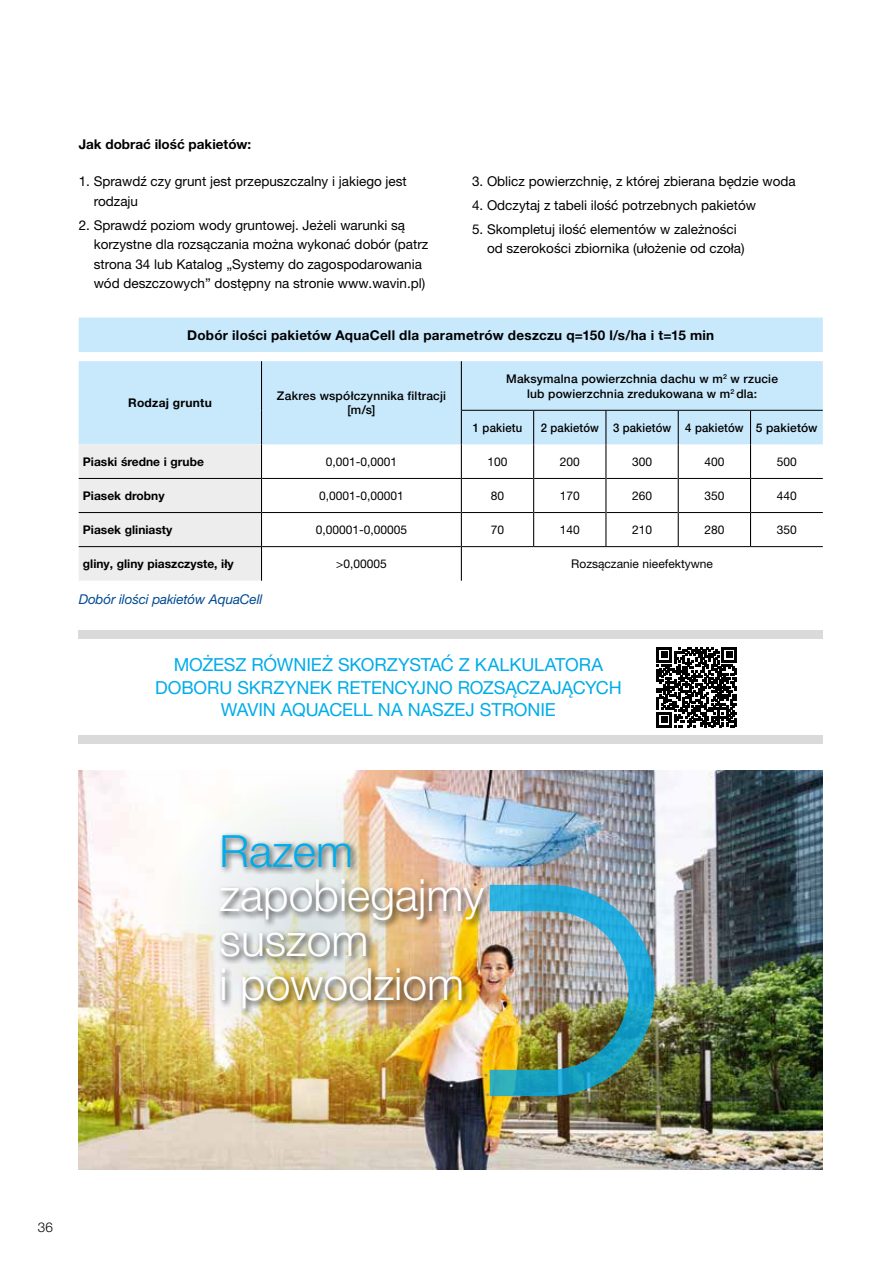
<style>
.page{position:relative;width:893px;height:1263px;background:#fff}
.page>*{position:absolute;margin:0;border:0;box-sizing:border-box;transform-origin:0 0}
.t1{font:300 44.55px/44.5px "Helvetica Neue LT Pro";color:#fff}
.t2{font:300 44.55px "Helvetica Neue LT Pro";color:#00ace9}
.t3{font:18px/22.5px "Helvetica Neue LT Pro";letter-spacing:-.005em;color:#00ace9;text-align:center}
.t4{font:13.5px/19.5px "Helvetica Neue LT Pro";color:#000}
.t5{font:700 13.5px "Helvetica Neue LT Pro";letter-spacing:.015em;color:#000}
.t6{font:italic 13.5px "Helvetica Neue LT Pro";letter-spacing:-.01em;color:#004a93}
.t7{font:300 13.5px "Helvetica Neue LT Pro";color:#000}
.t8{font:12px "Helvetica Neue LT Pro";color:#000}
.t9{font:500 12px/14.4px "Helvetica Neue LT Pro";letter-spacing:.015em;color:#000;text-align:center}
.t10{font:700 12px "Helvetica Neue LT Pro";color:#000}
.t11{font:500 12px "Helvetica Neue LT Pro";letter-spacing:.015em;color:#000;scale:.94 1}
.t12{font:700 12px "Helvetica Neue LT Pro";letter-spacing:.025em;color:#000}
</style>
<div class="page">
<div style="left:79px;top:318px;width:744px;height:126px;background:#c8e8fb"></div>
<div style="left:79px;top:353px;width:744px;height:8px;background:#fff"></div>
<div style="left:79px;top:444px;width:182px;height:137px;background:#ededed"></div>
<hr style="left:751px;top:478px;width:72px;height:1px;background:#000">
<hr style="left:751px;top:512px;width:72px;height:1px;background:#000">
<hr style="left:750px;top:546px;width:73px;height:1px;background:#000">
<hr style="left:79px;top:478px;width:182px;height:1px;background:#000">
<hr style="left:262px;top:478px;width:199px;height:1px;background:#000">
<hr style="left:462px;top:478px;width:71px;height:1px;background:#000">
<hr style="left:534px;top:478px;width:71px;height:1px;background:#000">
<hr style="left:606px;top:478px;width:72px;height:1px;background:#000">
<hr style="left:679px;top:478px;width:71px;height:1px;background:#000">
<hr style="left:79px;top:512px;width:182px;height:1px;background:#000">
<hr style="left:262px;top:512px;width:199px;height:1px;background:#000">
<hr style="left:462px;top:512px;width:71px;height:1px;background:#000">
<hr style="left:534px;top:512px;width:71px;height:1px;background:#000">
<hr style="left:606px;top:512px;width:72px;height:1px;background:#000">
<hr style="left:679px;top:512px;width:71px;height:1px;background:#000">
<hr style="left:79px;top:546px;width:182px;height:1px;background:#000">
<hr style="left:262px;top:546px;width:199px;height:1px;background:#000">
<hr style="left:462px;top:546px;width:72px;height:1px;background:#000">
<hr style="left:534px;top:546px;width:72px;height:1px;background:#000">
<hr style="left:606px;top:546px;width:72px;height:1px;background:#000">
<hr style="left:678px;top:546px;width:72px;height:1px;background:#000">
<hr style="left:261px;top:361px;width:1px;height:49px;background:#000">
<hr style="left:261px;top:410px;width:1px;height:34px;background:#000">
<hr style="left:261px;top:444px;width:1px;height:34px;background:#000">
<hr style="left:261px;top:478px;width:1px;height:34px;background:#000">
<hr style="left:261px;top:512px;width:1px;height:35px;background:#000">
<hr style="left:261px;top:547px;width:1px;height:34px;background:#000">
<hr style="left:461px;top:361px;width:1px;height:49px;background:#000">
<hr style="left:461px;top:410px;width:1px;height:34px;background:#000">
<hr style="left:461px;top:444px;width:1px;height:34px;background:#000">
<hr style="left:461px;top:478px;width:1px;height:34px;background:#000">
<hr style="left:461px;top:512px;width:1px;height:35px;background:#000">
<hr style="left:461px;top:547px;width:1px;height:34px;background:#000">
<hr style="left:533px;top:411px;width:1px;height:33px;background:#000">
<hr style="left:605px;top:411px;width:1px;height:33px;background:#000">
<hr style="left:678px;top:411px;width:1px;height:33px;background:#000">
<hr style="left:750px;top:411px;width:1px;height:33px;background:#000">
<hr style="left:533px;top:444px;width:1px;height:34px;background:#000">
<hr style="left:605px;top:444px;width:1px;height:34px;background:#000">
<hr style="left:678px;top:444px;width:1px;height:34px;background:#000">
<hr style="left:750px;top:444px;width:1px;height:34px;background:#000">
<hr style="left:533px;top:478px;width:1px;height:34px;background:#000">
<hr style="left:605px;top:478px;width:1px;height:34px;background:#000">
<hr style="left:678px;top:478px;width:1px;height:34px;background:#000">
<hr style="left:750px;top:478px;width:1px;height:34px;background:#000">
<hr style="left:533px;top:512px;width:1px;height:34px;background:#000">
<hr style="left:605px;top:512px;width:1px;height:34px;background:#000">
<hr style="left:678px;top:512px;width:1px;height:34px;background:#000">
<hr style="left:750px;top:512px;width:1px;height:34px;background:#000">
<hr style="left:462px;top:410px;width:72px;height:1px;background:#000">
<hr style="left:534px;top:410px;width:72px;height:1px;background:#000">
<hr style="left:606px;top:410px;width:72px;height:1px;background:#000">
<hr style="left:678px;top:410px;width:72px;height:1px;background:#000">
<hr style="left:750px;top:410px;width:73px;height:1px;background:#000">
<div style="left:79px;top:630px;width:744px;height:8px;background:#dadada"></div>
<div style="left:79px;top:736px;width:744px;height:8px;background:#dadada"></div>
<svg style="left:657px;top:647px;width:80px;height:80px"></svg>
<img style="left:79px;top:771px;width:744px;height:398px">
<img style="left:157px;top:771px;width:314px;height:314px;border-radius:50%">
<div style="left:217px;top:832px;width:276px;height:186px;background:#000;opacity:.75"></div>
<img style="left:490px;top:885px;width:165px;height:211px">
<p class="t5" style="left:79px;top:136px;width:174px">Jak dobrać ilość pakietów:</p>
<p class="t4" style="left:94px;top:171px;width:315px;text-indent:-15px">1. Sprawdź czy grunt jest przepuszczalny i jakiego jest rodzaju</p>
<p class="t4" style="left:94px;top:215px;width:336px;text-indent:-15px">2. Sprawdź poziom wody gruntowej. Jeżeli warunki są korzystne dla rozsączania można wykonać dobór (patrz strona 34 lub Katalog „Systemy do zagospodarowania wód deszczowych” dostępny na stronie www.wavin.pl)</p>
<p class="t4" style="left:472px;top:171px;width:325px">3. Oblicz powierzchnię, z której zbierana będzie woda</p>
<p class="t4" style="left:472px;top:195px;width:285px">4. Odczytaj z tabeli ilość potrzebnych pakietów</p>
<p class="t4" style="left:487px;top:219px;width:259px;text-indent:-15px">5. Skompletuj ilość elementów w zależności od szerokości zbiornika (ułożenie od czoła)</p>
<p class="t5" style="left:187px;top:327px;width:528px">Dobór ilości pakietów AquaCell dla parametrów deszczu q=150 l/s/ha i t=15 min</p>
<p class="t12" style="left:128px;top:395px;width:85px">Rodzaj gruntu</p>
<p class="t9" style="left:277px;top:388px;width:171px">Zakres współczynnika filtracji [m/s]</p>
<p class="t9" style="left:506px;top:371px;width:273px;line-height:15px">Maksymalna powierzchnia dachu w m<sup>2</sup> w rzucie lub powierzchnia zredukowana w m<sup>2</sup> dla:</p>
<p class="t11" style="left:473px;top:420px;width:54px">1 pakietu</p>
<p class="t11" style="left:541px;top:420px;width:296px">2 pakietów 3 pakietów 4 pakietów 5 pakietów</p>
<p class="t10" style="left:83px;top:454px;width:122px">Piaski średne i grube</p>
<p class="t8" style="left:326px;top:454px;width:73px">0,001-0,0001</p>
<p class="t8" style="left:487px;top:454px;width:22px">100</p>
<p class="t8" style="left:560px;top:454px;width:22px">200</p>
<p class="t8" style="left:632px;top:454px;width:22px">300</p>
<p class="t8" style="left:704px;top:454px;width:22px">400</p>
<p class="t8" style="left:777px;top:454px;width:22px">500</p>
<p class="t10" style="left:83px;top:488px;width:83px">Piasek drobny</p>
<p class="t8" style="left:319px;top:488px;width:86px">0,0001-0,00001</p>
<p class="t8" style="left:491px;top:488px;width:15px">80</p>
<p class="t8" style="left:560px;top:488px;width:22px">170</p>
<p class="t8" style="left:632px;top:488px;width:22px">260</p>
<p class="t8" style="left:704px;top:488px;width:22px">350</p>
<p class="t8" style="left:777px;top:488px;width:22px">440</p>
<p class="t10" style="left:83px;top:522px;width:91px">Piasek gliniasty</p>
<p class="t8" style="left:316px;top:522px;width:93px">0,00001-0,00005</p>
<p class="t8" style="left:491px;top:522px;width:15px">70</p>
<p class="t8" style="left:560px;top:522px;width:22px">140</p>
<p class="t8" style="left:632px;top:522px;width:22px">210</p>
<p class="t8" style="left:704px;top:522px;width:22px">280</p>
<p class="t8" style="left:777px;top:522px;width:22px">350</p>
<p class="t10" style="left:83px;top:556px;width:152px">gliny, gliny piaszczyste, iły</p>
<p class="t8" style="left:336px;top:556px;width:52px">&gt;0,00005</p>
<p class="t8" style="left:571px;top:556px;width:143px">Rozsączanie nieefektywne</p>
<p class="t6" style="left:79px;top:591px;width:185px">Dobór ilości pakietów AquaCell</p>
<h2 class="t3" style="left:155px;top:653px;width:468px">MOŻESZ RÓWNIEŻ SKORZYSTAĆ Z KALKULATORA<br>DOBORU SKRZYNEK RETENCYJNO ROZSĄCZAJĄCYCH<br>WAVIN AQUACELL NA NASZEJ STRONIE</h2>
<h1 class="t2" style="left:220px;top:824px;width:135px">Razem</h1>
<h1 class="t1" style="left:220px;top:872px;width:266px">zapobiegajmy suszom<br>i powodziom</h1>
<p class="t7" style="left:38px;top:1218px;width:17px">36</p>
</div>
